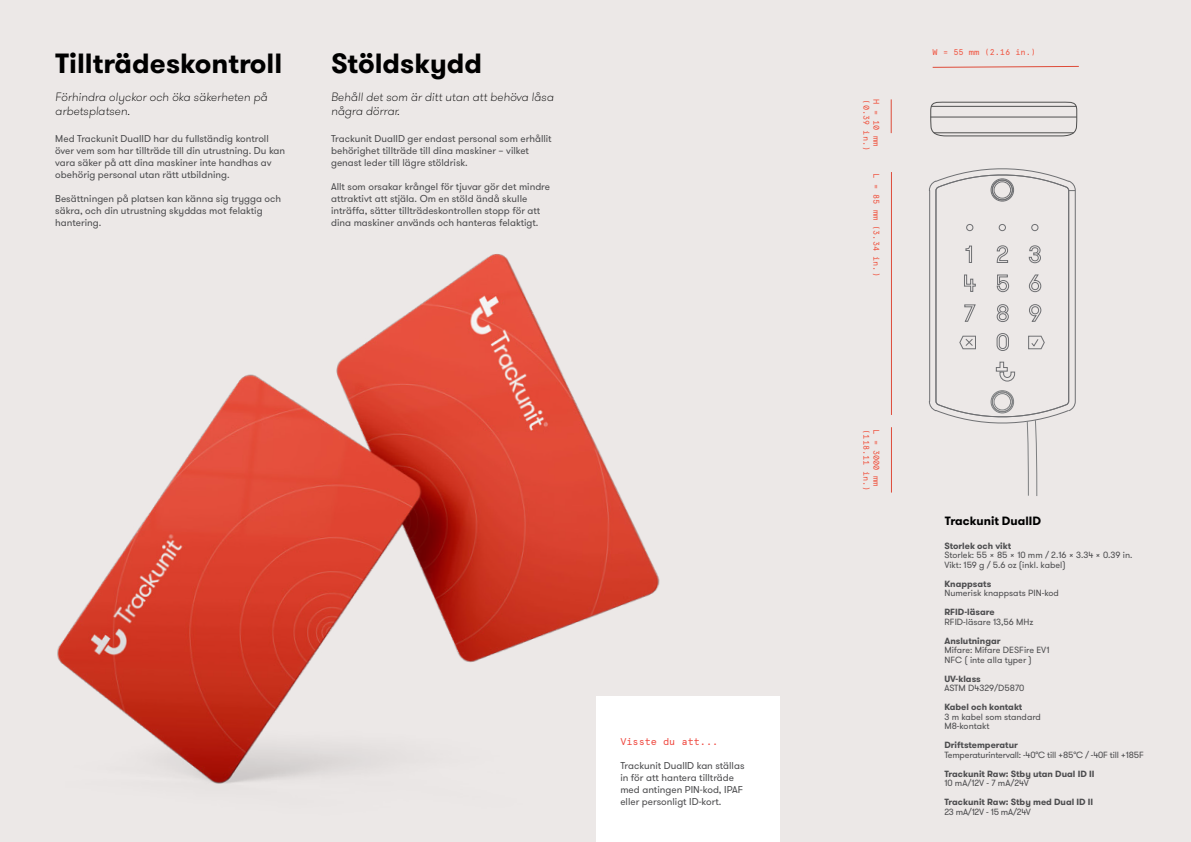
<style>
.page{position:relative;width:1191px;height:842px;background:#ece8e7}
.page>*{position:absolute;margin:0;border:0;box-sizing:border-box;transform-origin:0 0}
.t1{font:700 27.8px "GT Walsheim";color:#000}
.t2{font:italic 100 12px/14.4px "GT Walsheim";color:#000}
.t3{font:700 12px "GT Walsheim";color:#000}
.t4{font:10px/12px "GT Walsheim";color:#4d4d4f}
.t5{font:9.9px "Apercu Pro Mono";color:#ef463d}
.t6{font:9px/9.5px "GT Walsheim";color:#4d4d4f}
.t7{font:700 9px "GT Walsheim";color:#4d4d4f}
.t8{font:9px "GT Walsheim";letter-spacing:-.02em;color:#4d4d4f}
.t9{font:8.3px "Apercu Pro Mono";color:#f0533f}
</style>
<div class="page">
<img style="left:0;top:115px;width:1098px;height:727px">
<div style="left:596px;top:696px;width:184px;height:146px;background:#fff"></div>
<svg style="left:932px;top:66px;width:147px;height:2px"></svg>
<hr style="left:891px;top:99px;width:1px;height:34px;background:#f0533f">
<hr style="left:891px;top:172px;width:1px;height:243px;background:#f0533f">
<hr style="left:891px;top:427px;width:1px;height:66px;background:#f0533f">
<svg style="left:930px;top:101px;width:147px;height:35px;background:#dcd8d7"></svg>
<hr style="left:931px;top:106px;width:145px;height:1px;background:#4f4f4f">
<hr style="left:930px;top:117px;width:146px;height:1px;background:#4f4f4f">
<hr style="left:934px;top:133px;width:139px;height:1px;background:#4f4f4f">
<svg style="left:929px;top:165px;width:147px;height:331px;background:#e3dfdf"></svg>
<h1 class="t1" style="left:55px;top:45px;width:229px">Tillträdeskontroll</h1>
<h1 class="t1" style="left:331px;top:45px;width:153px">Stöldskydd</h1>
<p class="t9" style="left:932px;top:46px;width:105px">W = 55 mm (2.16 in.)</p>
<p class="t2" style="left:55px;top:90px;width:214px">Förhindra olyckor och öka säkerheten på arbetsplatsen.</p>
<p class="t4" style="left:55px;top:132px;width:231px">Med Trackunit DualID har du fullständig kontroll över vem som har tillträde till din utrustning. Du kan vara säker på att dina maskiner inte handhas av obehörig personal utan rätt utbildning.</p>
<p class="t4" style="left:55px;top:192px;width:227px">Besättningen på platsen kan känna sig trygga och säkra, och din utrustning skyddas mot felaktig hantering.</p>
<p class="t2" style="left:331px;top:90px;width:224px">Behåll det som är ditt utan att behöva låsa några dörrar.</p>
<p class="t4" style="left:331px;top:132px;width:222px">Trackunit DualID ger endast personal som erhållit behörighet tillträde till dina maskiner – vilket genast leder till lägre stöldrisk.</p>
<p class="t4" style="left:331px;top:180px;width:220px">Allt som orsakar krångel för tjuvar gör det mindre attraktivt att stjäla. Om en stöld ändå skulle inträffa, sätter tillträdeskontrollen stopp för att dina maskiner används och hanteras felaktigt.</p>
<p class="t9" style="left:872px;top:99px;width:53px;rotate:90deg">(0.39 in.)</p>
<p class="t9" style="left:882px;top:99px;width:48px;rotate:90deg">H = 10 mm</p>
<p class="t9" style="left:882px;top:173px;width:105px;rotate:90deg">L = 85 mm (3.34 in.)</p>
<p class="t9" style="left:872px;top:429px;width:64px;rotate:90deg">(118.11 in.)</p>
<p class="t9" style="left:882px;top:429px;width:58px;rotate:90deg">L = 3000 mm</p>
<p class="t3" style="left:945px;top:513px;width:98px">Trackunit DualID</p>
<p class="t5" style="left:620px;top:734px;width:99px">Visste du att...</p>
<p class="t4" style="left:620px;top:760px;width:126px">Trackunit DualID kan ställas in för att hantera tillträde med antingen PIN-kod, IPAF eller personligt ID-kort.</p>
<p class="t7" style="left:944px;top:540px;width:68px">Storlek och vikt</p>
<p class="t6" style="left:944px;top:551px;width:189px">Storlek: 55 x 85 x 10 mm / 2.16 x 3.34 x 0.39 in.<br>Vikt: 159 g / 5.6 oz (inkl. kabel)</p>
<p class="t7" style="left:944px;top:578px;width:48px">Knappsats</p>
<p class="t6" style="left:944px;top:589px;width:116px">Numerisk knappsats PIN-kod</p>
<p class="t7" style="left:944px;top:606px;width:52px">RFID-läsare</p>
<p class="t6" style="left:944px;top:617px;width:90px">RFID-läsare 13,56 MHz</p>
<p class="t7" style="left:944px;top:635px;width:58px">Anslutningar</p>
<p class="t6" style="left:944px;top:646px;width:107px">Mifare: Mifare DESFire EV1<br>NFC ( inte alla typer )</p>
<p class="t7" style="left:944px;top:673px;width:38px">UV-klass</p>
<p class="t6" style="left:944px;top:684px;width:82px">ASTM D4329/D5870</p>
<p class="t7" style="left:944px;top:701px;width:80px">Kabel och kontakt</p>
<p class="t6" style="left:944px;top:712px;width:98px">3 m kabel som standard<br>M8-kontakt</p>
<p class="t7" style="left:944px;top:739px;width:75px">Driftstemperatur</p>
<p class="t8" style="left:944px;top:749px;width:201px">Temperaturintervall: -40°C till +85°C / -40F till +185F</p>
<p class="t7" style="left:944px;top:768px;width:151px">Trackunit Raw: Stby utan Dual ID II</p>
<p class="t6" style="left:944px;top:779px;width:86px">10 mA/12V - 7 mA/24V</p>
<p class="t7" style="left:944px;top:796px;width:150px">Trackunit Raw: Stby med Dual ID II</p>
<p class="t8" style="left:944px;top:806px;width:88px">23 mA/12V - 15 mA/24V</p>
</div>
